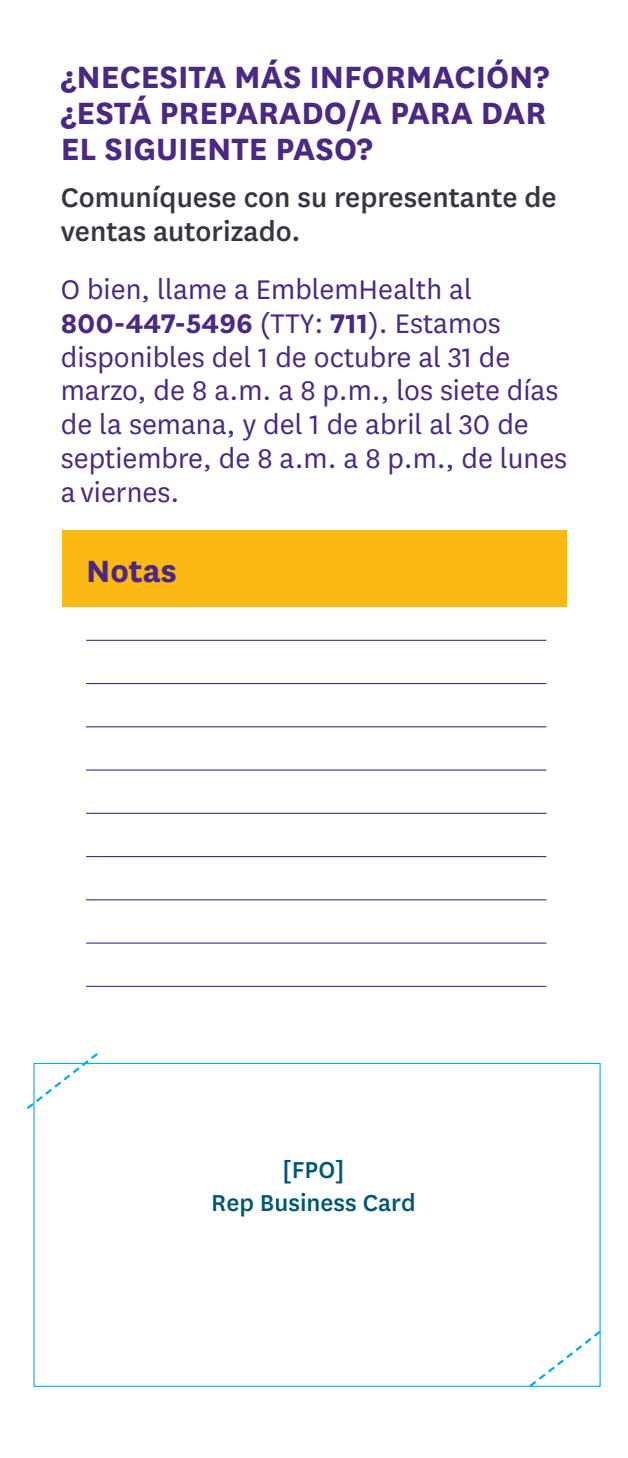
<style>
.page{position:relative;width:628px;height:1458px;background:#fff}
.page>*{position:absolute;margin:0;border:0;box-sizing:border-box;transform-origin:0 0}
.t1{font:700 36px/36px "National";color:#4b2884;text-align:justify}
.t2{font:31.5px/33.8px "National";color:#4b2884}
.t3{font:500 31.5px/33.8px "National";color:#343741}
.t4{font:500 27px/32.4px "National";color:#005675;text-align:center}
.s1{font-weight:700}
</style>
<div class="page">
<div style="left:62px;top:531px;width:505px;height:76px;background:#fdb913"></div>
<hr style="left:86px;top:640px;width:460px;height:1px;background:#4b2884">
<hr style="left:86px;top:683px;width:460px;height:1px;background:#4b2884">
<hr style="left:86px;top:726px;width:460px;height:1px;background:#4b2884">
<hr style="left:86px;top:770px;width:460px;height:1px;background:#4b2884">
<hr style="left:86px;top:813px;width:460px;height:1px;background:#4b2884">
<hr style="left:86px;top:856px;width:460px;height:1px;background:#4b2884">
<hr style="left:86px;top:899px;width:460px;height:1px;background:#4b2884">
<hr style="left:86px;top:943px;width:460px;height:1px;background:#4b2884">
<hr style="left:86px;top:986px;width:460px;height:1px;background:#4b2884">
<svg style="left:27px;top:1053px;width:73px;height:58px"></svg>
<svg style="left:527px;top:1328px;width:74px;height:59px"></svg>
<p class="t1" style="left:61px;top:56px;width:490px">¿NECESITA MÁS INFORMACIÓN? ¿ESTÁ PREPARADO/A PARA DAR EL SIGUIENTE PASO?</p>
<p class="t3" style="left:61px;top:179px;width:497px">Comuníquese con su representante de ventas autorizado.</p>
<p class="t2" style="left:61px;top:271px;width:508px">O bien, llame a EmblemHealth al<br><span class="s1">800-447-5496</span> (TTY: <span class="s1">711</span>). Estamos disponibles del 1 de octubre al 31 de marzo, de 8 a.m. a 8 p.m., los siete días de la semana, y del 1 de abril al 30 de septiembre, de 8 a.m. a 8 p.m., de lunes a viernes.</p>
<h2 class="t1" style="left:86px;top:551px;width:92px">Notas</h2>
<p class="t4" style="left:211px;top:1152px;width:206px">[FPO]<br>Rep Business Card</p>
</div>
